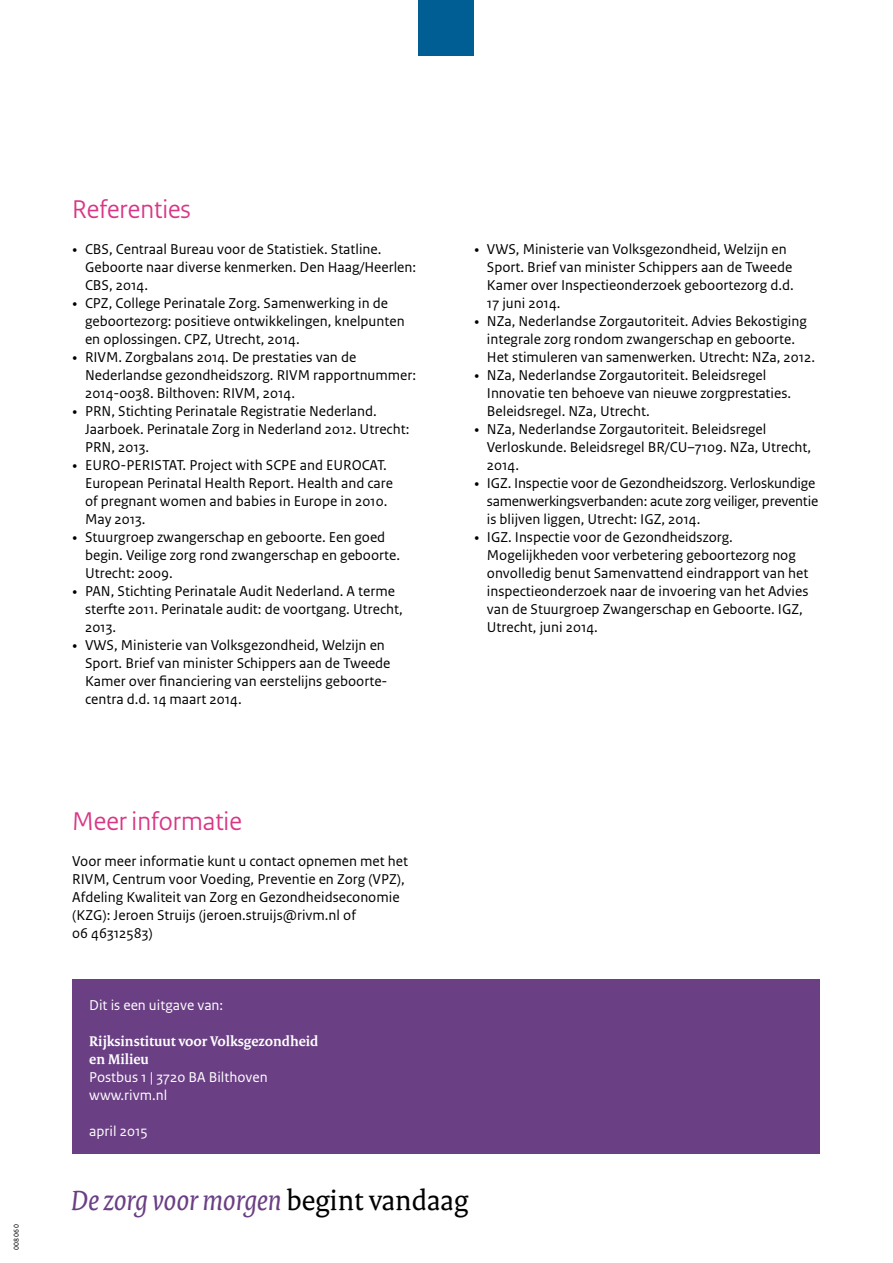
<style>
.page{position:relative;width:893px;height:1263px;background:#fff}
.page>*{position:absolute;margin:0;border:0;box-sizing:border-box;transform-origin:0 0}
._33_RIVM_Pay-off_A4{font:italic 30px "Rijksoverheid Serif";color:#6a3f84}
._04_RIVM_Kop{font:27px "Rijksoverheid Sans Heading";color:#d83786}
._10_RIVM_Broodtekst{font:15px/18px "Rijksoverheid Sans Text";color:#000}
._10_RIVM_Broodtekst-2{font:700 15px/18px "Rijksoverheid Serif";color:#fff}
._10_RIVM_Broodtekst-3{font:15px "Rijksoverheid Sans Text";color:#fff}
.t1{font:7.5px "Rijksoverheid Sans Text";letter-spacing:.05em;color:#000}
.s1{font-family:"Rijksoverheid Serif"}
.s2{font-family:"Rijksoverheid Sans Text";font-weight:400}
.s3{font-style:normal;color:#000}
</style>
<div class="page">
<div style="left:419px;top:0;width:55px;height:55px;background:#005e94"></div>
<div style="left:72px;top:980px;width:748px;height:174px;background:#6a3f84"></div>
<p class="t1" style="left:12px;top:1250px;width:27px;rotate:-90deg">008060</p>
<p class="_04_RIVM_Kop" style="left:72px;top:193px;width:120px">Referenties</p>
<p class="_10_RIVM_Broodtekst" style="left:85px;top:240px;width:333px;text-indent:-13px"><span class="s1">•</span> CBS, Centraal Bureau voor de Statistiek. Statline.<br>Geboorte naar diverse kenmerken. Den Haag/Heerlen:<br>CBS, 2014.</p>
<p class="_10_RIVM_Broodtekst" style="left:85px;top:294px;width:321px;text-indent:-13px"><span class="s1">•</span> CPZ, College Perinatale Zorg. Samenwerking in de geboortezorg: positieve ontwikkelingen, knelpunten en oplossingen. CPZ, Utrecht, 2014.</p>
<p class="_10_RIVM_Broodtekst" style="left:85px;top:348px;width:333px;text-indent:-13px"><span class="s1">•</span> RIVM. Zorgbalans 2014. De prestaties van de<br>Nederlandse gezondheidszorg. RIVM rapportnummer:<br>2014-0038. Bilthoven: RIVM, 2014.</p>
<p class="_10_RIVM_Broodtekst" style="left:85px;top:402px;width:326px;text-indent:-13px"><span class="s1">•</span> PRN, Stichting Perinatale Registratie Nederland.<br>Jaarboek. Perinatale Zorg in Nederland 2012. Utrecht:<br>PRN, 2013.</p>
<p class="_10_RIVM_Broodtekst" style="left:85px;top:456px;width:310px;text-indent:-13px"><span class="s1">•</span> EURO-PERISTAT. Project with SCPE and EUROCAT.<br>European Perinatal Health Report. Health and care of pregnant women and babies in Europe in 2010.<br>May 2013.</p>
<p class="_10_RIVM_Broodtekst" style="left:85px;top:528px;width:317px;text-indent:-13px"><span class="s1">•</span> Stuurgroep zwangerschap en geboorte. Een goed begin. Veilige zorg rond zwangerschap en geboorte.<br>Utrecht: 2009.</p>
<p class="_10_RIVM_Broodtekst" style="left:85px;top:582px;width:319px;text-indent:-13px"><span class="s1">•</span> PAN, Stichting Perinatale Audit Nederland. A terme sterfte 2011. Perinatale audit: de voortgang. Utrecht,<br>2013.</p>
<p class="_10_RIVM_Broodtekst" style="left:85px;top:636px;width:307px;text-indent:-13px"><span class="s1">•</span> VWS, Ministerie van Volksgezondheid, Welzijn en Sport. Brief van minister Schippers aan de Tweede Kamer over financiering van eerstelijns geboorte&shy;centra d.d. 14 maart 2014.</p>
<p class="_04_RIVM_Kop" style="left:72px;top:805px;width:171px">Meer informatie</p>
<p class="_10_RIVM_Broodtekst" style="left:72px;top:852px;width:337px">Voor meer informatie kunt u contact opnemen met het RIVM, Centrum voor Voeding, Preventie en Zorg (VPZ), Afdeling Kwaliteit van Zorg en Gezondheidseconomie (KZG): Jeroen Struijs (jeroen.struijs@rivm.nl of<br>06 46312583)</p>
<p class="_10_RIVM_Broodtekst-3" style="left:89px;top:996px;width:135px">Dit is een uitgave van:</p>
<p class="_10_RIVM_Broodtekst-2" style="left:89px;top:1032px;width:231px">Rijksinstituut voor Volksgezondheid en Milieu<br><span class="s2">Postbus 1 | 3720 BA Bilthoven www.rivm.nl</span></p>
<p class="_10_RIVM_Broodtekst-3" style="left:89px;top:1122px;width:60px">april 2015</p>
<p class="_10_RIVM_Broodtekst" style="left:487px;top:240px;width:308px;text-indent:-13px"><span class="s1">•</span> VWS, Ministerie van Volksgezondheid, Welzijn en Sport. Brief van minister Schippers aan de Tweede Kamer over Inspectieonderzoek geboortezorg d.d.<br>17 juni 2014.</p>
<p class="_10_RIVM_Broodtekst" style="left:487px;top:312px;width:330px;text-indent:-13px"><span class="s1">•</span> NZa, Nederlandse Zorgautoriteit. Advies Bekostiging integrale zorg rondom zwangerschap en geboorte.<br>Het stimuleren van samenwerken. Utrecht: NZa, 2012.</p>
<p class="_10_RIVM_Broodtekst" style="left:487px;top:366px;width:306px;text-indent:-13px"><span class="s1">•</span> NZa, Nederlandse Zorgautoriteit. Beleidsregel<br>Innovatie ten behoeve van nieuwe zorgprestaties.<br>Beleidsregel. NZa, Utrecht.</p>
<p class="_10_RIVM_Broodtekst" style="left:487px;top:420px;width:326px;text-indent:-13px"><span class="s1">•</span> NZa, Nederlandse Zorgautoriteit. Beleidsregel<br>Verloskunde. Beleidsregel BR/CU–7109. NZa, Utrecht,<br>2014.</p>
<p class="_10_RIVM_Broodtekst" style="left:487px;top:474px;width:333px;text-indent:-13px"><span class="s1">•</span> IGZ. Inspectie voor de Gezondheidszorg. Verloskundige samenwerkingsverbanden: acute zorg veiliger, preventie is blijven liggen, Utrecht: IGZ, 2014.</p>
<p class="_10_RIVM_Broodtekst" style="left:487px;top:528px;width:323px;text-indent:-13px"><span class="s1">•</span> IGZ. Inspectie voor de Gezondheidszorg.<br>Mogelijkheden voor verbetering geboortezorg nog onvolledig benut Samenvattend eindrapport van het inspectieonderzoek naar de invoering van het Advies van de Stuurgroep Zwangerschap en Geboorte. IGZ, Utrecht, juni 2014.</p>
<p class="_33_RIVM_Pay-off_A4" style="left:71px;top:1182px;width:398px">De zorg voor morgen <span class="s3">begint vandaag</span></p>
</div>
